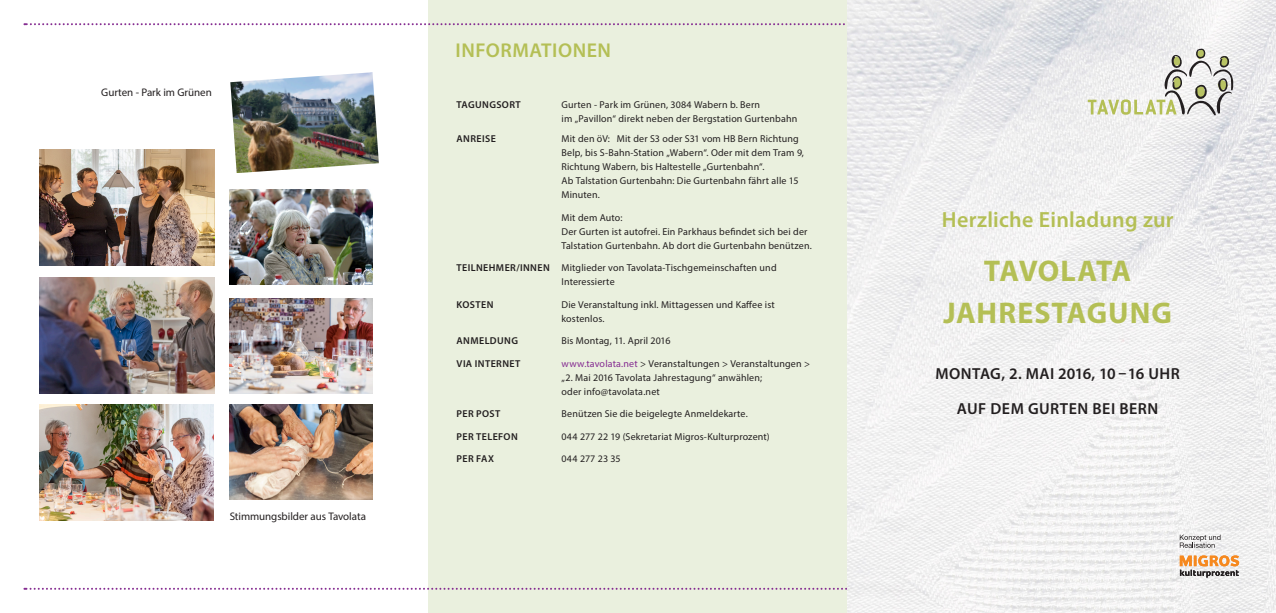
<style>
.page{position:relative;width:1276px;height:613px;background:#fff}
.page>*{position:absolute;margin:0;border:0;box-sizing:border-box;transform-origin:0 0}
.t1{font:700 30px/42.5px "Myriad Pro";letter-spacing:.025em;color:#b4bf55;text-align:center}
.t2{font:600 22px "Myriad Pro";letter-spacing:.01em;color:#b4bf55}
.t3{font:600 20px "Myriad Pro";letter-spacing:.025em;color:#b4bf55}
.t4{font:600 16px "Myriad Pro";letter-spacing:.005em;color:#231f20}
.t5{font:600 16px "Myriad Pro";letter-spacing:.03em;color:#231f20}
.t6{font:11px "Myriad Pro";letter-spacing:-.005em;color:#231f20}
.t7{font:10px/14px "Myriad Pro";letter-spacing:.015em;color:#231f20}
.t8{font:600 10px "Myriad Pro";letter-spacing:.04em;color:#231f20}
.s1{font-weight:600}
.s2{color:#852c91}
</style>
<div class="page">
<div style="left:428px;top:0;width:420px;height:612px;background:#eaf0de"></div>
<svg style="left:24px;top:23px;width:824px;height:2px"></svg>
<svg style="left:24px;top:587px;width:824px;height:2px"></svg>
<img style="left:848px;top:0;width:427px;height:612px">
<img style="left:230px;top:72px;width:149px;height:101px">
<img style="left:40px;top:277px;width:174px;height:116px">
<img style="left:230px;top:298px;width:142px;height:95px">
<img style="left:230px;top:189px;width:142px;height:95px">
<img style="left:40px;top:150px;width:174px;height:116px">
<img style="left:40px;top:404px;width:174px;height:116px">
<img style="left:230px;top:404px;width:142px;height:95px">
<svg style="left:1087px;top:48px;width:147px;height:68px"></svg>
<svg style="left:1179px;top:555px;width:60px;height:22px"></svg>
<svg style="left:1179px;top:534px;width:41px;height:13px"></svg>
<p class="t6" style="left:101px;top:85px;width:112px">Gurten - Park im Grünen</p>
<p class="t6" style="left:230px;top:509px;width:138px">Stimmungsbilder aus Tavolata</p>
<h3 class="t3" style="left:455px;top:38px;width:157px">INFORMATIONEN</h3>
<p class="t8" style="left:456px;top:98px;width:64px">TAGUNGSORT</p>
<p class="t7" style="left:561px;top:98px;width:237px">Gurten - Park im Grünen, 3084 Wabern b. Bern<br>im „Pavillon“ direkt neben der Bergstation Gurtenbahn</p>
<p class="t8" style="left:456px;top:132px;width:41px">ANREISE</p>
<p class="t7" style="left:561px;top:131px;width:244px">Mit den öV: Mit der S3 oder S31 vom HB Bern Richtung Belp, bis S-Bahn-Station „Wabern“. Oder mit dem Tram 9, Richtung Wabern, bis Haltestelle „Gurtenbahn“.<br>Ab Talstation Gurtenbahn: Die Gurtenbahn fährt alle 15<br>Minuten.</p>
<p class="t7" style="left:561px;top:210px;width:252px">Mit dem Auto:<br>Der Gurten ist autofrei. Ein Parkhaus befindet sich bei der<br>Talstation Gurtenbahn. Ab dort die Gurtenbahn benützen.</p>
<p class="t7" style="left:561px;top:260px;width:217px;text-indent:-105px"><span class="s1">TEILNEHMER/INNEN</span> Mitglieder von Tavolata-Tischgemeinschaften und<br>Interessierte</p>
<p class="t8" style="left:456px;top:298px;width:38px">KOSTEN</p>
<p class="t7" style="left:561px;top:297px;width:215px">Die Veranstaltung inkl. Mittagessen und Kaffee ist kostenlos.</p>
<p class="t8" style="left:456px;top:334px;width:63px">ANMELDUNG</p>
<p class="t7" style="left:561px;top:333px;width:110px">Bis Montag, 11. April 2016</p>
<p class="t8" style="left:456px;top:357px;width:64px">VIA INTERNET</p>
<p class="t7" style="left:561px;top:356px;width:250px"><span class="s2">www.tavolata.net</span> &gt; Veranstaltungen &gt; Veranstaltungen &gt; „2. Mai 2016 Tavolata Jahrestagung“ anwählen;<br>oder info@tavolata.net</p>
<p class="t8" style="left:456px;top:407px;width:44px">PER POST</p>
<p class="t7" style="left:561px;top:406px;width:188px">Benützen Sie die beigelegte Anmeldekarte.</p>
<p class="t8" style="left:456px;top:430px;width:63px">PER TELEFON</p>
<p class="t7" style="left:561px;top:429px;width:210px">044 277 22 19 (Sekretariat Migros-Kulturprozent)</p>
<p class="t8" style="left:456px;top:452px;width:39px">PER FAX</p>
<p class="t7" style="left:561px;top:451px;width:61px">044 277 23 35</p>
<h2 class="t2" style="left:941px;top:205px;width:233px">HERZLICHE EINLADUNG ZUR</h2>
<h1 class="t1" style="left:943px;top:248px;width:230px">TAVOLATA<br>JAHRESTAGUNG</h1>
<h3 class="t4" style="left:935px;top:363px;width:246px">MONTAG, 2. MAI 2016, 10 – 16 UHR</h3>
<h3 class="t5" style="left:957px;top:398px;width:203px">AUF DEM GURTEN BEI BERN</h3>
</div>
